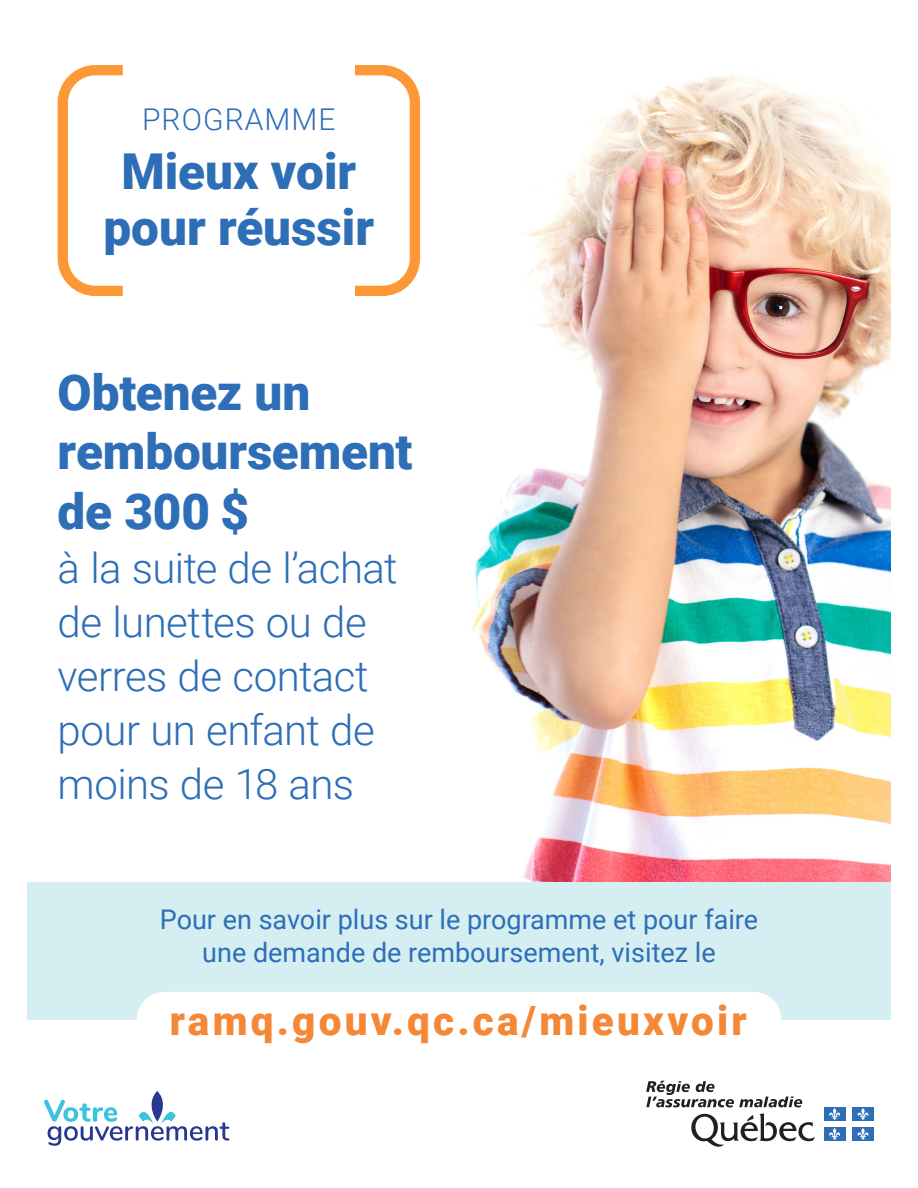
<style>
.page{position:relative;width:918px;height:1188px;background:#fff}
.page>*{position:absolute;margin:0;border:0;box-sizing:border-box;transform-origin:0 0}
.t1{font:900 49.5px/59.4px "Roboto";color:#2d6eb7;text-align:center}
.t2{font:300 42px/54px "Roboto";letter-spacing:-.015em;color:#2d6eb7}
.t3{font:900 40.5px "Roboto";letter-spacing:.08em;color:#f58837}
.t4{font:300 30px "Roboto";letter-spacing:.035em;color:#2d6eb7}
.t5{font:27px/32.4px "Roboto";color:#2d6eb7;text-align:center}
</style>
<div class="page">
<div style="left:27px;top:882px;width:864px;height:137px;background:#d5eef2"></div>
<svg style="left:44px;top:1091px;width:185px;height:55px"></svg>
<img style="left:472px;top:75px;width:419px;height:807px">
<svg style="left:58px;top:65px;width:65px;height:231px"></svg>
<svg style="left:355px;top:65px;width:65px;height:231px"></svg>
<div style="left:137px;top:992px;width:644px;height:55px;background:#fff;border-radius:27px"></div>
<svg style="left:691px;top:1113px;width:124px;height:34px"></svg>
<svg style="left:646px;top:1081px;width:156px;height:26px"></svg>
<div style="left:824px;top:1107px;width:22px;height:14px;background:#2d6eb7"></div>
<svg style="left:829px;top:1108px;width:11px;height:12px"></svg>
<div style="left:852px;top:1107px;width:22px;height:14px;background:#2d6eb7"></div>
<svg style="left:857px;top:1108px;width:12px;height:12px"></svg>
<div style="left:824px;top:1127px;width:22px;height:14px;background:#2d6eb7"></div>
<svg style="left:829px;top:1128px;width:11px;height:12px"></svg>
<div style="left:852px;top:1127px;width:22px;height:14px;background:#2d6eb7"></div>
<svg style="left:857px;top:1128px;width:12px;height:12px"></svg>
<p class="t4" style="left:142px;top:98px;width:195px">PROGRAMME</p>
<p class="t1" style="left:103px;top:142px;width:272px;line-height:55.8px">Mieux voir pour réussir</p>
<p class="t1" style="left:58px;top:361px;width:356px;text-align:left">Obtenez un remboursement de 300 $</p>
<p class="t2" style="left:58px;top:539px;width:341px">à la suite de l’achat de lunettes ou de verres de contact pour un enfant de moins de 18 ans</p>
<p class="t5" style="left:160px;top:902px;width:600px">Pour en savoir plus sur le programme et pour faire une demande de remboursement, visitez le</p>
<p class="t3" style="left:170px;top:992px;width:578px">ramq.gouv.qc.ca/mieuxvoir</p>
</div>
